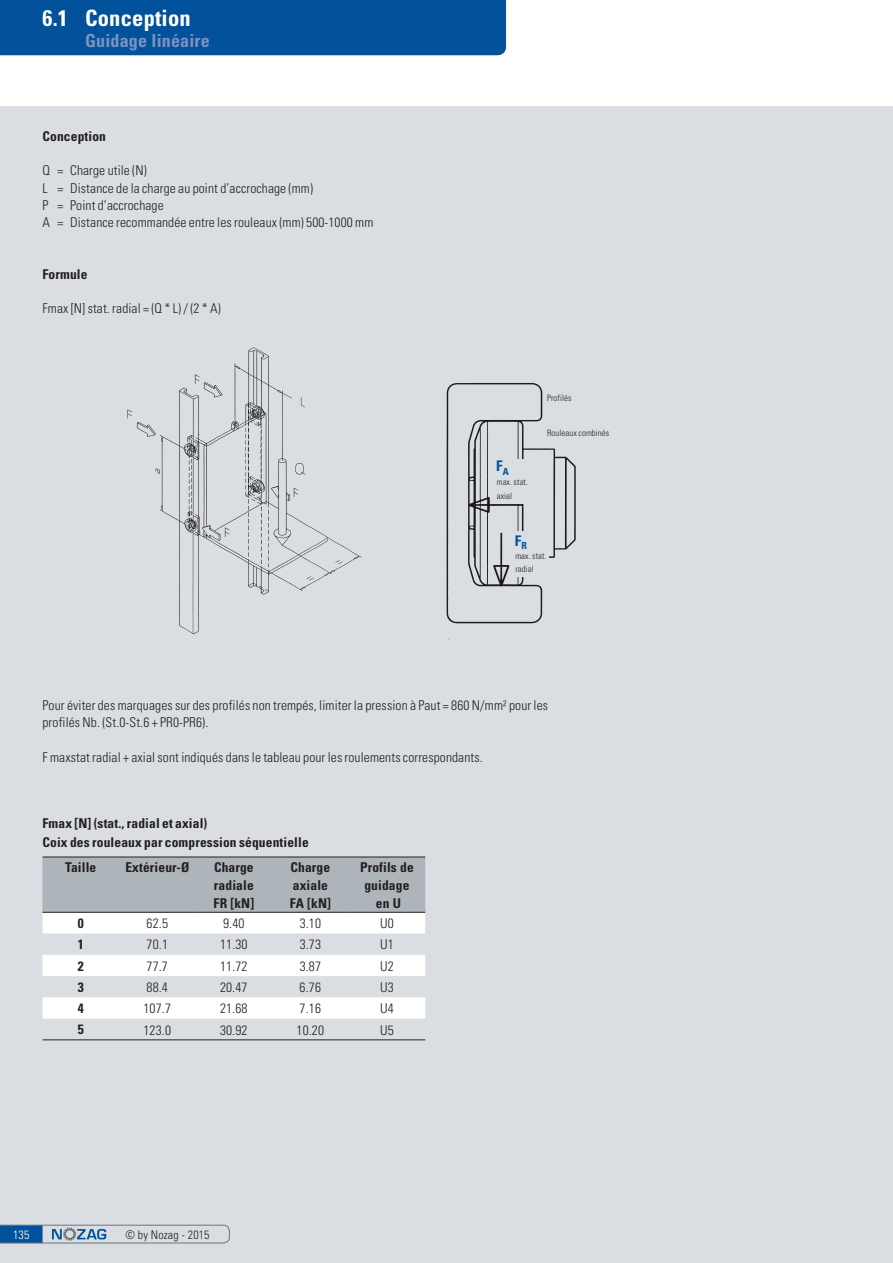
<style>
.page{position:relative;width:893px;height:1263px;background:#fff}
.page>*{position:absolute;margin:0;border:0;box-sizing:border-box;transform-origin:0 0}
.t1{font:700 condensed 22.5px "Univers";letter-spacing:.01em;color:#fff}
.t2{font:700 condensed 18px "Univers";letter-spacing:.01em;color:#7a92c4}
.t3{font:700 condensed 14.7px "Univers";color:#01529a}
.t4{font:300 condensed 13.5px/17.2px "Univers";letter-spacing:.01em;color:#231f20}
.t5{font:700 condensed 13.5px/18.8px "Univers";letter-spacing:.01em;color:#231f20}
.t6{font:300 condensed 12px "Univers";letter-spacing:.01em;color:#231f20}
.t7{font:300 condensed 12px "Univers";color:#fff}
.t8{font:300 condensed 8.7px/13.5px "Univers";letter-spacing:.01em;color:#231f20}
</style>
<div class="page">
<div style="left:0;top:106px;width:893px;height:1157px;background:#dadee2"></div>
<div style="left:0;top:0;width:506px;height:55px;background:#01529a"></div>
<svg style="left:0;top:1225px;width:230px;height:18px"></svg>
<svg style="left:43px;top:858px;width:382px;height:160px"></svg>
<hr style="left:43px;top:1039px;width:76px;height:1px;background:#231f20">
<hr style="left:119px;top:1039px;width:77px;height:1px;background:#231f20">
<hr style="left:196px;top:1039px;width:76px;height:1px;background:#231f20">
<hr style="left:272px;top:1039px;width:77px;height:1px;background:#231f20">
<hr style="left:349px;top:1039px;width:76px;height:1px;background:#231f20">
<hr style="left:43px;top:857px;width:76px;height:1px;background:#231f20">
<hr style="left:119px;top:857px;width:77px;height:1px;background:#231f20">
<hr style="left:196px;top:857px;width:76px;height:1px;background:#231f20">
<hr style="left:272px;top:857px;width:77px;height:1px;background:#231f20">
<hr style="left:349px;top:857px;width:76px;height:1px;background:#231f20">
<hr style="left:43px;top:912px;width:76px;height:1px;background:#231f20">
<hr style="left:119px;top:912px;width:77px;height:1px;background:#231f20">
<hr style="left:196px;top:912px;width:76px;height:1px;background:#231f20">
<hr style="left:272px;top:912px;width:77px;height:1px;background:#231f20">
<hr style="left:349px;top:912px;width:76px;height:1px;background:#231f20">
<img style="left:127px;top:347px;width:235px;height:299px">
<img style="left:436px;top:383px;width:140px;height:257px">
<div style="left:496px;top:459px;width:43px;height:26px;background:#dadee2"></div>
<div style="left:497px;top:477px;width:42px;height:27px;background:#dadee2"></div>
<div style="left:512px;top:531px;width:20px;height:21px;background:#dadee2"></div>
<div style="left:515px;top:551px;width:34px;height:26px;background:#dadee2"></div>
<h1 class="t1" style="left:43px;top:4px;width:150px">6.1 Conception</h1>
<h2 class="t2" style="left:85px;top:29px;width:126px">Guidage linéaire</h2>
<p class="t5" style="left:43px;top:126px;width:65px">Conception</p>
<p class="t4" style="left:43px;top:162px;width:332px">Q = Charge utile (N)<br>L = Distance de la charge au point d’accrochage (mm)<br>P = Point d’accrochage<br>A = Distance recommandée entre les rouleaux (mm) 500-1000 mm</p>
<p class="t5" style="left:43px;top:264px;width:47px">Formule</p>
<p class="t4" style="left:43px;top:300px;width:180px">Fmax [N] stat. radial = (Q * L) / (2 * A)</p>
<p class="t3" style="left:496px;top:457px;width:14px">F<sub>A</sub></p>
<p class="t8" style="left:497px;top:475px;width:33px">max. stat. axial</p>
<p class="t3" style="left:515px;top:531px;width:14px">F<sub>R</sub></p>
<p class="t8" style="left:547px;top:391px;width:26px">Profilés</p>
<p class="t8" style="left:547px;top:426px;width:64px">Rouleaux combinés</p>
<p class="t8" style="left:515px;top:549px;width:33px">max. stat. radial</p>
<p class="t4" style="left:43px;top:697px;width:507px">Pour éviter des marquages sur des profilés non trempés, limiter la pression à Paut = 860 N/mm² pour les profilés Nb. (St.0-St.6 + PR0-PR6).</p>
<p class="t4" style="left:43px;top:748px;width:442px">F maxstat radial + axial sont indiqués dans le tableau pour les roulements correspondants.</p>
<p class="t5" style="left:43px;top:814px;width:268px">Fmax [N] (stat., radial et axial)<br>Coix des rouleaux par compression séquentielle</p>
<p class="t5" style="left:65px;top:857px;width:33px">Taille</p>
<p class="t5" style="left:125px;top:857px;width:65px">Extérieur-Ø</p>
<p class="t5" style="left:214px;top:857px;width:41px">Charge</p>
<p class="t5" style="left:291px;top:857px;width:41px">Charge</p>
<p class="t5" style="left:360px;top:857px;width:55px">Profils de</p>
<p class="t5" style="left:214px;top:875px;width:41px">radiale</p>
<p class="t5" style="left:293px;top:875px;width:37px">axiale</p>
<p class="t5" style="left:364px;top:875px;width:47px">guidage</p>
<p class="t5" style="left:214px;top:893px;width:42px">FR [kN]</p>
<p class="t5" style="left:290px;top:893px;width:43px">FA [kN]</p>
<p class="t5" style="left:376px;top:893px;width:27px">en U</p>
<p class="t5" style="left:78px;top:914px;width:7px">0</p>
<p class="t4" style="left:147px;top:915px;width:23px">62.5</p>
<p class="t4" style="left:223px;top:915px;width:23px">9.40</p>
<p class="t4" style="left:300px;top:915px;width:23px">3.10</p>
<p class="t4" style="left:380px;top:915px;width:15px">U0</p>
<p class="t5" style="left:78px;top:935px;width:7px">1</p>
<p class="t4" style="left:147px;top:936px;width:23px">70.1</p>
<p class="t4" style="left:220px;top:936px;width:29px">11.30</p>
<p class="t4" style="left:300px;top:936px;width:23px">3.73</p>
<p class="t4" style="left:380px;top:936px;width:15px">U1</p>
<p class="t5" style="left:78px;top:956px;width:7px">2</p>
<p class="t4" style="left:147px;top:957px;width:23px">77.7</p>
<p class="t4" style="left:220px;top:957px;width:29px">11.72</p>
<p class="t4" style="left:300px;top:957px;width:23px">3.87</p>
<p class="t4" style="left:380px;top:957px;width:15px">U2</p>
<p class="t5" style="left:78px;top:977px;width:7px">3</p>
<p class="t4" style="left:147px;top:978px;width:23px">88.4</p>
<p class="t4" style="left:220px;top:978px;width:29px">20.47</p>
<p class="t4" style="left:300px;top:978px;width:23px">6.76</p>
<p class="t4" style="left:380px;top:978px;width:15px">U3</p>
<p class="t5" style="left:78px;top:999px;width:7px">4</p>
<p class="t4" style="left:143px;top:1000px;width:29px">107.7</p>
<p class="t4" style="left:220px;top:1000px;width:29px">21.68</p>
<p class="t4" style="left:300px;top:1000px;width:23px">7.16</p>
<p class="t4" style="left:380px;top:1000px;width:15px">U4</p>
<p class="t5" style="left:78px;top:1020px;width:7px">5</p>
<p class="t4" style="left:143px;top:1021px;width:29px">123.0</p>
<p class="t4" style="left:220px;top:1021px;width:29px">30.92</p>
<p class="t4" style="left:297px;top:1021px;width:29px">10.20</p>
<p class="t4" style="left:380px;top:1021px;width:15px">U5</p>
<p class="t7" style="left:13px;top:1227px;width:18px">135</p>
<p class="t6" style="left:125px;top:1227px;width:86px">© by Nozag - 2015</p>
</div>
